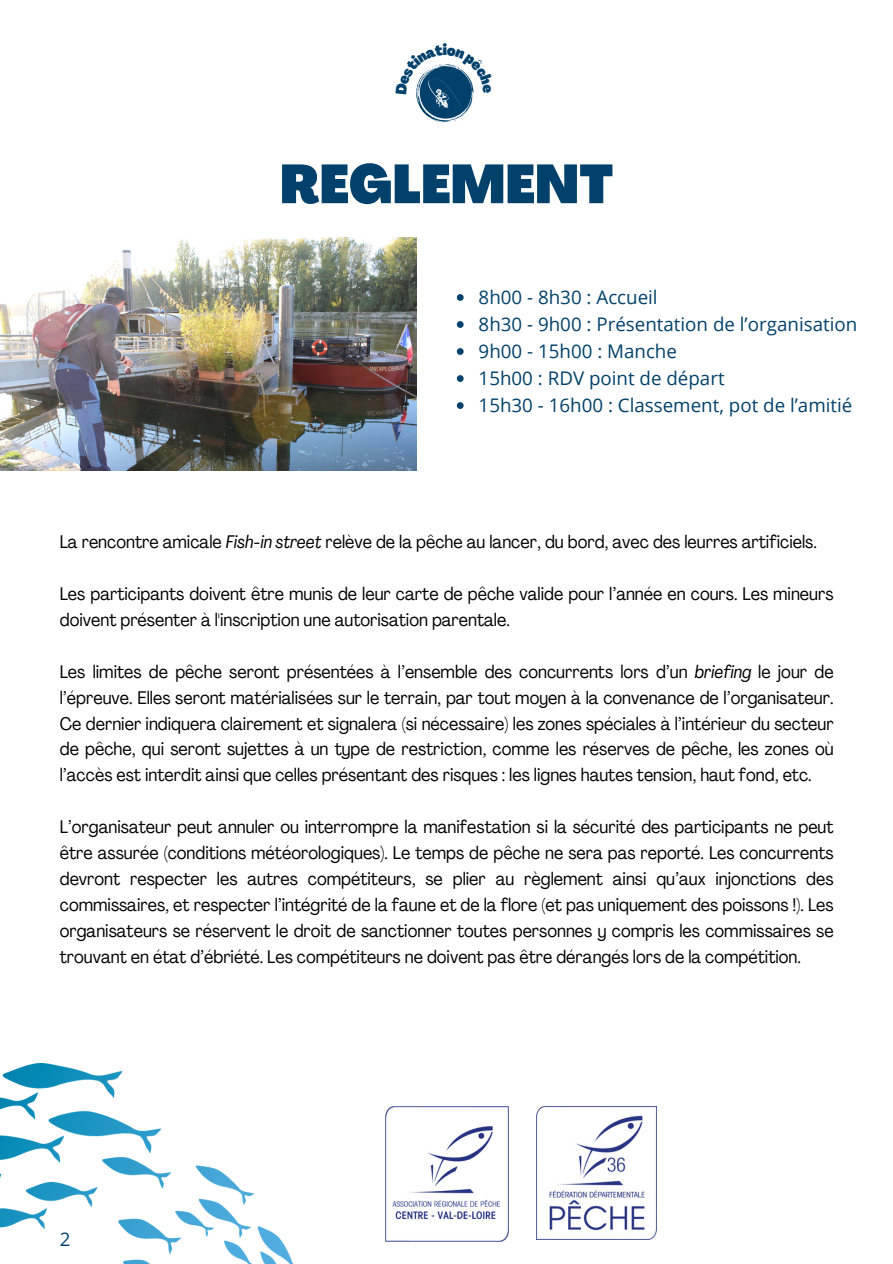
<style>
.page{position:relative;width:893px;height:1264px;background:#fff}
.page>*{position:absolute;margin:0;border:0;box-sizing:border-box;transform-origin:0 0}
.t1{font:900 condensed 53.85px "Agrandir";color:#02416b}
.t2{font:18.75px/27px "Open Sans";color:#02416b}
.t3{font:condensed 18px/25.8px "Agrandir";color:#000;text-align:justify}
.t4{font:900 condensed 14.85px "Agrandir";color:#02416b}
.s1{font-style:italic}
</style>
<div class="page">
<img style="left:0;top:237px;width:416px;height:233px">
<img style="left:385px;top:1106px;width:123px;height:135px">
<img style="left:0;top:1063px;width:293px;height:200px">
<svg style="left:457px;top:294px;width:6px;height:7px"></svg>
<svg style="left:457px;top:321px;width:6px;height:7px"></svg>
<svg style="left:457px;top:348px;width:6px;height:7px"></svg>
<svg style="left:457px;top:375px;width:6px;height:7px"></svg>
<svg style="left:457px;top:402px;width:6px;height:7px"></svg>
<img style="left:536px;top:1106px;width:120px;height:133px">
<svg style="left:416px;top:64px;width:58px;height:59px"></svg>
<h2 class="t4" style="left:443px;top:44px;width:6px">i</h2>
<h1 class="t1" style="left:280px;top:163px;width:335px">REGLEMENT</h1>
<p class="t2" style="left:478px;top:283px;width:380px">8h00 - 8h30 : Accueil<br>8h30 - 9h00 : Présentation de l’organisation<br>9h00 - 15h00 : Manche<br>15h00 : RDV point de départ<br>15h30 - 16h00 : Classement, pot de l’amitié</p>
<p class="t3" style="left:60px;top:531px;width:758px">La rencontre amicale <span class="s1">Fish-in street</span> relève de la pêche au lancer, du bord, avec des leurres artificiels.</p>
<p class="t3" style="left:60px;top:582px;width:775px">Les participants doivent être munis de leur carte de pêche valide pour l’année en cours. Les mineurs doivent présenter à l'inscription une autorisation parentale.</p>
<p class="t3" style="left:60px;top:660px;width:775px">Les limites de pêche seront présentées à l’ensemble des concurrents lors d’un <span class="s1">briefing</span> le jour de l’épreuve. Elles seront matérialisées sur le terrain, par tout moyen à la convenance de l’organisateur.<br>Ce dernier indiquera clairement et signalera (si nécessaire) les zones spéciales à l’intérieur du secteur de pêche, qui seront sujettes à un type de restriction, comme les réserves de pêche, les zones où l’accès est interdit ainsi que celles présentant des risques : les lignes hautes tension, haut fond, etc.</p>
<p class="t3" style="left:60px;top:815px;width:775px">L’organisateur peut annuler ou interrompre la manifestation si la sécurité des participants ne peut être assurée (conditions météorologiques). Le temps de pêche ne sera pas reporté. Les concurrents devront respecter les autres compétiteurs, se plier au règlement ainsi qu’aux injonctions des commissaires, et respecter l’intégrité de la faune et de la flore (et pas uniquement des poissons !). Les organisateurs se réservent le droit de sanctionner toutes personnes y compris les commissaires se trouvant en état d’ébriété. Les compétiteurs ne doivent pas être dérangés lors de la compétition.</p>
<p class="t2" style="left:60px;top:1224px;width:12px">2</p>
</div>
